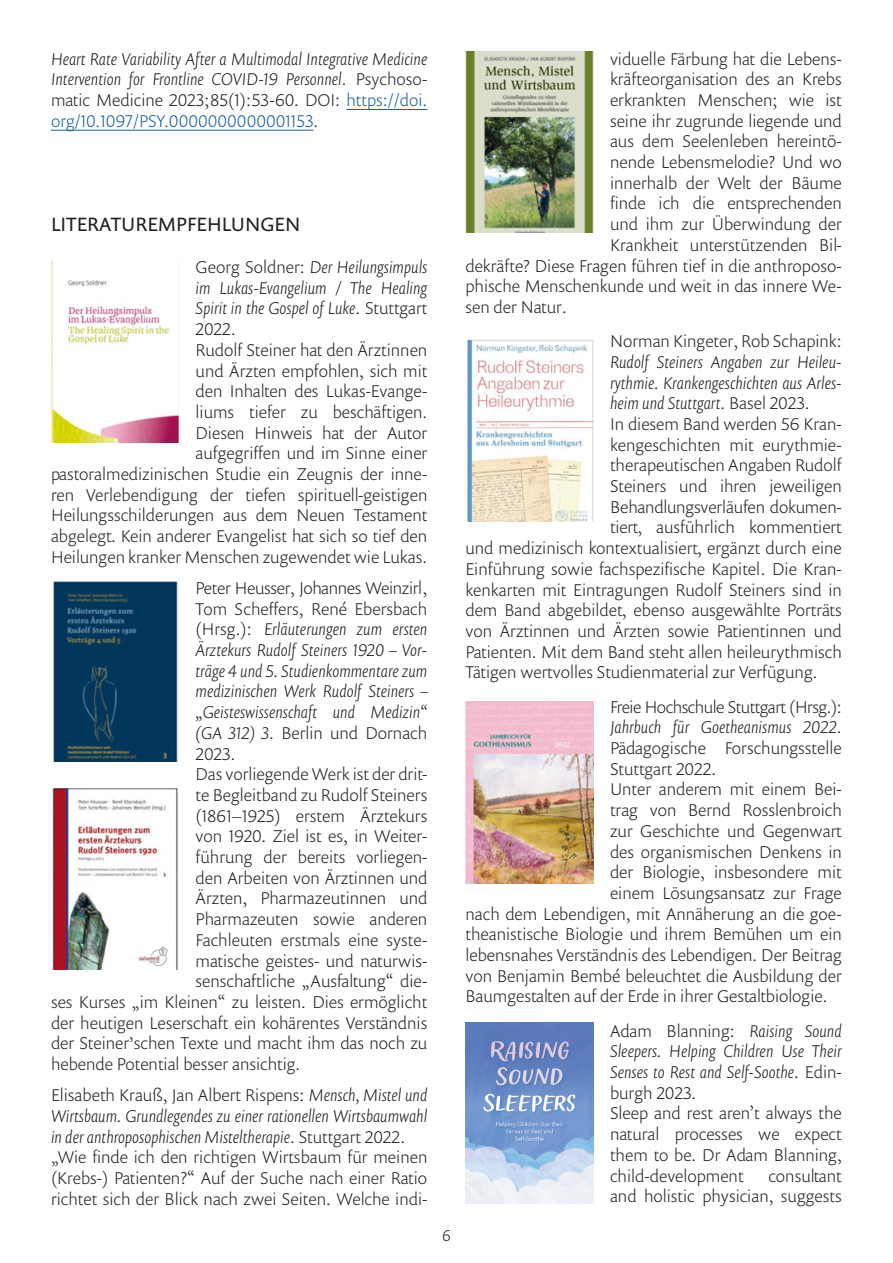
<style>
.page{position:relative;width:893px;height:1263px;background:#fff}
.page>*{position:absolute;margin:0;border:0;box-sizing:border-box;transform-origin:0 0}
.t1{font:19.5px "Prenton RP Pro";color:#231f20}
.t2{font:300 17.25px/20.7px "Prenton RP Pro";color:#231f20;text-align:justify}
.t3{font:italic 300 17.25px/20.7px "Prenton RP Pro";color:#231f20;text-align:justify}
.t4{font:300 16.5px "Prenton RP Pro";color:#231f20}
.s1{font-style:normal}
.s2{font-style:normal;color:#175d9e}
.s3{font-style:italic}
</style>
<div class="page">
<hr style="left:346px;top:109px;width:81px;height:1px;background:#175d9e">
<hr style="left:51px;top:130px;width:263px;height:1px;background:#175d9e">
<img style="left:51px;top:261px;width:128px;height:181px">
<img style="left:53px;top:581px;width:125px;height:181px">
<img style="left:52px;top:788px;width:126px;height:181px">
<img style="left:465px;top:51px;width:128px;height:181px">
<img style="left:467px;top:340px;width:126px;height:181px">
<img style="left:465px;top:702px;width:128px;height:181px">
<img style="left:465px;top:1022px;width:128px;height:182px">
<p class="t3" style="left:51px;top:48px;width:378px">Heart Rate Variability After a Multimodal Integrative Medicine Intervention for Frontline COVID-19 Personnel<span class="s1">. Psychoso&shy;matic Medicine 2023;85(1):53-60. DOI:</span> <span class="s2">https://doi. org/10.1097/PSY.0000000000001153</span><span class="s1">.</span></p>
<p class="t1" style="left:51px;top:211px;width:251px">LITERATUREMPFEHLUNGEN</p>
<p class="t3" style="left:196px;top:256px;width:233px"><span class="s1">Georg Soldner:</span> Der Heilungsimpuls im Lukas-Evangelium / The Healing Spirit in the Gospel of Luke<span class="s1">. Stuttgart 2022.</span></p>
<p class="t2" style="left:51px;top:339px;width:378px;text-align:right">Rudolf Steiner hat den Ärztinnen<br>und Ärzten empfohlen, sich mit<br>den Inhalten des Lukas-Evange-<br>liums tiefer zu beschäftigen.<br>Diesen Hinweis hat der Autor<br>aufgegriffen und im Sinne einer pastoralmedizinischen Studie ein Zeugnis der inne&shy;ren Verlebendigung der tiefen spirituell-geistigen Heilungsschilderungen aus dem Neuen Testament abgelegt. Kein anderer Evangelist hat sich so tief den Heilungen kranker Menschen zugewendet wie Lukas.</p>
<p class="t3" style="left:196px;top:577px;width:234px"><span class="s1">Peter Heusser, Johannes Weinzirl, Tom Scheffers, René Ebersbach (Hrsg.):</span> Erläuterungen zum ersten Ärztekurs Rudolf Steiners 1920 – Vor&shy;träge 4 und 5. Studienkommentare zum medizinischen Werk Rudolf Steiners – „Geisteswissenschaft und Medizin“ (GA 312) 3<span class="s1">. Berlin und Dornach 2023.</span></p>
<p class="t2" style="left:196px;top:763px;width:233px">Das vorliegende Werk ist der drit-</p>
<p class="t2" style="left:196px;top:784px;width:233px">te Begleitband zu Rudolf Steiners</p>
<p class="t2" style="left:196px;top:805px;width:233px">(1861–1925) erstem Ärztekurs</p>
<p class="t2" style="left:196px;top:825px;width:233px">von 1920. Ziel ist es, in Weiter-</p>
<p class="t2" style="left:196px;top:846px;width:233px">führung der bereits vorliegen-</p>
<p class="t2" style="left:196px;top:867px;width:233px">den Arbeiten von Ärztinnen und</p>
<p class="t2" style="left:196px;top:887px;width:233px">Ärzten, Pharmazeutinnen und</p>
<p class="t2" style="left:196px;top:908px;width:233px">Pharmazeuten sowie anderen</p>
<p class="t2" style="left:196px;top:929px;width:233px">Fachleuten erstmals eine syste-</p>
<p class="t2" style="left:196px;top:949px;width:233px">matische geistes- und naturwis-</p>
<p class="t2" style="left:196px;top:970px;width:233px">senschaftliche „Ausfaltung“ die-</p>
<p class="t2" style="left:51px;top:991px;width:378px">ses Kurses „im Kleinen“ zu leisten. Dies ermöglicht</p>
<p class="t2" style="left:51px;top:1012px;width:378px">der heutigen Leserschaft ein kohärentes Verständnis</p>
<p class="t2" style="left:51px;top:1032px;width:378px">der Steiner’schen Texte und macht ihm das noch zu</p>
<p class="t2" style="left:51px;top:1053px;width:251px">hebende Potential besser ansichtig.</p>
<p class="t3" style="left:51px;top:1084px;width:378px"><span class="s1">Elisabeth Krauß, Jan Albert Rispens:</span> Mensch, Mistel und Wirtsbaum. Grundlegendes zu einer rationellen Wirtsbaumwahl in der anthroposophischen Misteltherapie<span class="s1">. Stuttgart 2022.</span></p>
<p class="t2" style="left:51px;top:1146px;width:378px">„Wie finde ich den richtigen Wirtsbaum für meinen (Krebs-) Patienten?“ Auf der Suche nach einer Ratio richtet sich der Blick nach zwei Seiten. Welche indi-</p>
<p class="t4" style="left:442px;top:1223px;width:10px">6</p>
<p class="t2" style="left:610px;top:48px;width:233px">viduelle Färbung hat die Lebens-</p>
<p class="t2" style="left:610px;top:68px;width:233px">kräfteorganisation des an Krebs</p>
<p class="t2" style="left:610px;top:89px;width:233px">erkrankten Menschen; wie ist</p>
<p class="t2" style="left:610px;top:110px;width:233px">seine ihr zugrunde liegende und</p>
<p class="t2" style="left:610px;top:130px;width:233px">aus dem Seelenleben hereintö-</p>
<p class="t2" style="left:610px;top:151px;width:233px">nende Lebensmelodie? Und wo</p>
<p class="t2" style="left:610px;top:172px;width:233px">innerhalb der Welt der Bäume</p>
<p class="t2" style="left:610px;top:192px;width:233px">finde ich die entsprechenden</p>
<p class="t2" style="left:610px;top:213px;width:233px">und ihm zur Überwindung der</p>
<p class="t2" style="left:610px;top:234px;width:233px">Krankheit unterstützenden Bil-</p>
<p class="t2" style="left:465px;top:255px;width:378px">dekräfte? Diese Fragen führen tief in die anthroposo-</p>
<p class="t2" style="left:465px;top:275px;width:378px">phische Menschenkunde und weit in das innere We-</p>
<p class="t2" style="left:465px;top:296px;width:103px">sen der Natur.</p>
<p class="t3" style="left:610px;top:330px;width:233px"><span class="s1">Norman Kingeter, Rob Schapink:<br></span>Rudolf Steiners Angaben zur Heileu&shy;rythmie. Krankengeschichten aus Arles&shy;heim und Stuttgart<span class="s1">. Basel 2023.</span></p>
<p class="t2" style="left:610px;top:413px;width:233px">In diesem Band werden 56 Kran-</p>
<p class="t2" style="left:610px;top:434px;width:233px">kengeschichten mit eurythmie-</p>
<p class="t2" style="left:610px;top:454px;width:233px">therapeutischen Angaben Rudolf</p>
<p class="t2" style="left:610px;top:475px;width:233px">Steiners und ihren jeweiligen</p>
<p class="t2" style="left:610px;top:496px;width:233px">Behandlungsverläufen dokumen-</p>
<p class="t2" style="left:610px;top:516px;width:233px">tiert, ausführlich kommentiert</p>
<p class="t2" style="left:465px;top:537px;width:378px">und medizinisch kontextualisiert, ergänzt durch eine</p>
<p class="t2" style="left:465px;top:558px;width:378px">Einführung sowie fachspezifische Kapitel. Die Kran-</p>
<p class="t2" style="left:465px;top:579px;width:378px">kenkarten mit Eintragungen Rudolf Steiners sind in</p>
<p class="t2" style="left:465px;top:599px;width:378px">dem Band abgebildet, ebenso ausgewählte Porträts</p>
<p class="t2" style="left:465px;top:620px;width:378px">von Ärztinnen und Ärzten sowie Patientinnen und</p>
<p class="t2" style="left:465px;top:641px;width:378px">Patienten. Mit dem Band steht allen heileurythmisch</p>
<p class="t2" style="left:465px;top:661px;width:354px">Tätigen wertvolles Studienmaterial zur Verfügung.</p>
<p class="t2" style="left:610px;top:696px;width:233px">Freie Hochschule Stuttgart (Hrsg.):<br><span class="s3">Jahrbuch für Goetheanismus 2022</span>.<br>Pädagogische Forschungsstelle Stuttgart 2022.</p>
<p class="t2" style="left:610px;top:778px;width:233px">Unter anderem mit einem Bei-</p>
<p class="t2" style="left:610px;top:799px;width:233px">trag von Bernd Rosslenbroich</p>
<p class="t2" style="left:610px;top:820px;width:233px">zur Geschichte und Gegenwart</p>
<p class="t2" style="left:610px;top:840px;width:233px">des organismischen Denkens in</p>
<p class="t2" style="left:610px;top:861px;width:233px">der Biologie, insbesondere mit</p>
<p class="t2" style="left:610px;top:882px;width:233px">einem Lösungsansatz zur Frage</p>
<p class="t2" style="left:465px;top:903px;width:378px">nach dem Lebendigen, mit Annäherung an die goe-</p>
<p class="t2" style="left:465px;top:923px;width:378px">theanistische Biologie und ihrem Bemühen um ein</p>
<p class="t2" style="left:465px;top:944px;width:378px">lebensnahes Verständnis des Lebendigen. Der Beitrag</p>
<p class="t2" style="left:465px;top:965px;width:378px">von Benjamin Bembé beleuchtet die Ausbildung der</p>
<p class="t2" style="left:465px;top:985px;width:364px">Baumgestalten auf der Erde in ihrer Gestaltbiologie.</p>
<p class="t3" style="left:610px;top:1020px;width:233px"><span class="s1">Adam Blanning:</span> Raising Sound Sleepers. Helping Children Use Their Senses to Rest and Self-Soothe<span class="s1">. Edin&shy;burgh 2023.</span></p>
<p class="t2" style="left:610px;top:1102px;width:233px">Sleep and rest aren’t always the natural processes we expect them to be. Dr Adam Blanning, child-development</p>
<p class="t2" style="left:610px;top:1164px;width:233px;text-align:right">consultant<br>and holistic physician, suggests</p>
</div>
